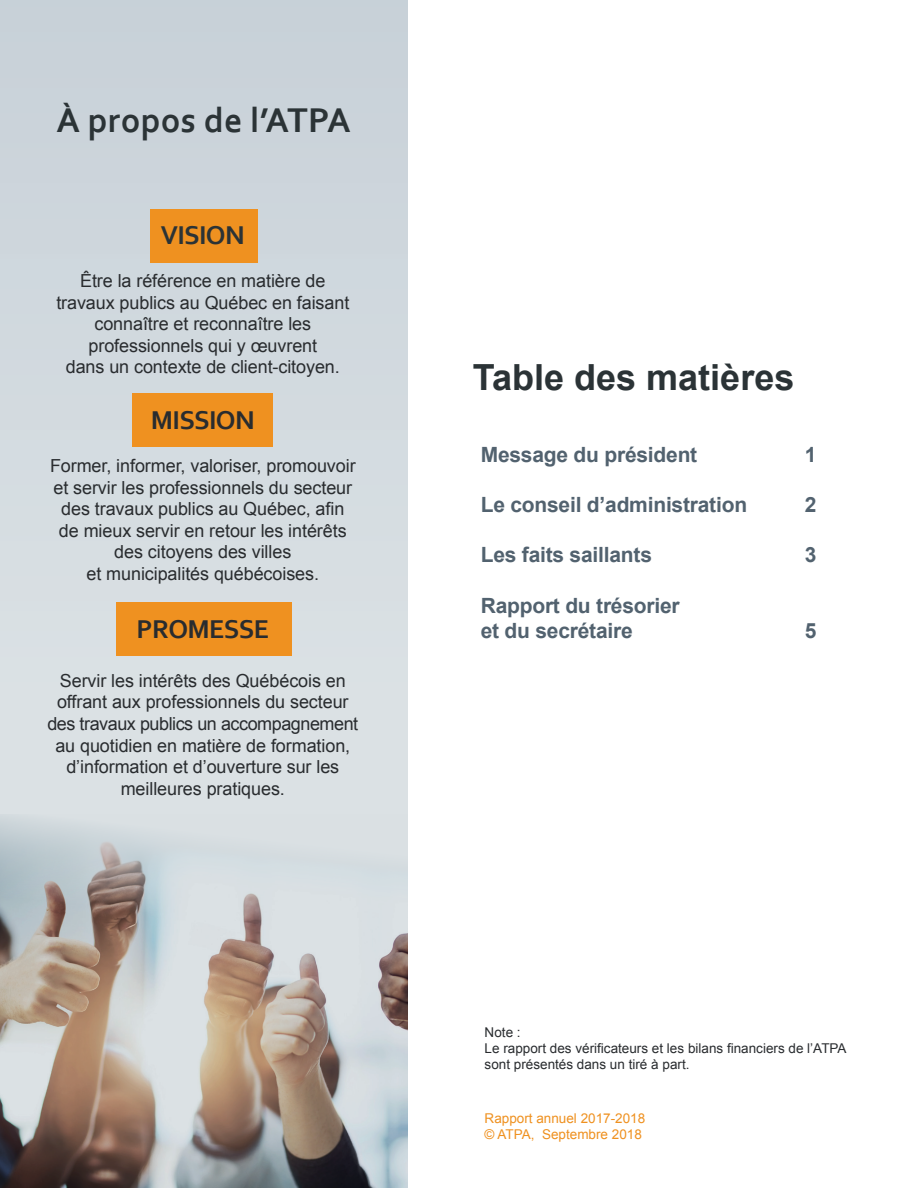
<style>
.page{position:relative;width:918px;height:1188px;background:#fff}
.page>*{position:absolute;margin:0;border:0;box-sizing:border-box;transform-origin:0 0}
.t1{font:700 36px "Arial";color:#2b3336}
.t2{font:700 36px "Corbel";letter-spacing:.005em;color:#2b3336}
.t3{font:700 27px "Corbel";letter-spacing:-.025em;color:#292c2f}
.t4{font:700 27px "Corbel";letter-spacing:-.025em;color:#2b3336}
.t5{font:700 21px/25.2px "Arial";letter-spacing:-.01em;color:#52626f}
.t6{font:18px/21.6px "Arial";letter-spacing:-.005em;color:#292c2f;text-align:center}
.t7{font:13.5px/16.2px "Arial";color:#292c2f}
.t8{font:13.5px/16.2px "Arial";color:#ef9120}
</style>
<div class="page">
<div style="left:0;top:0;width:407px;height:1188px;background:#d3dadf"></div>
<img style="left:0;top:826px;width:407px;height:362px">
<div style="left:117px;top:602px;width:175px;height:54px;background:#ef9120"></div>
<div style="left:133px;top:393px;width:140px;height:54px;background:#ef9120"></div>
<div style="left:150px;top:209px;width:108px;height:54px;background:#ef9120"></div>
<h1 class="t2" style="left:56px;top:98px;width:296px">À propos de l’ATPA</h1>
<h2 class="t4" style="left:161px;top:218px;width:85px">VISION</h2>
<p class="t6" style="left:56px;top:270px;width:295px">Être la référence en matière de travaux publics au Québec en faisant connaître et reconnaître les professionnels qui y œuvrent<br>dans un contexte de client-citoyen.</p>
<h2 class="t3" style="left:151px;top:403px;width:105px">MISSION</h2>
<p class="t6" style="left:50px;top:455px;width:307px">Former, informer, valoriser, promouvoir et servir les professionnels du secteur des travaux publics au Québec, afin de mieux servir en retour les intérêts des citoyens des villes<br>et municipalités québécoises.</p>
<h2 class="t3" style="left:137px;top:613px;width:134px">PROMESSE</h2>
<p class="t6" style="left:47px;top:670px;width:312px">Servir les intérêts des Québécois en offrant aux professionnels du secteur des travaux publics un accompagnement au quotidien en matière de formation, d’information et d’ouverture sur les meilleures pratiques.</p>
<h1 class="t1" style="left:473px;top:354px;width:323px">Table des matières</h1>
<p class="t5" style="left:481px;top:442px;width:218px">Message du président</p>
<p class="t5" style="left:805px;top:442px;width:13px">1</p>
<p class="t5" style="left:481px;top:493px;width:268px">Le conseil d’administration</p>
<p class="t5" style="left:805px;top:493px;width:13px">2</p>
<p class="t5" style="left:481px;top:543px;width:173px">Les faits saillants</p>
<p class="t5" style="left:805px;top:543px;width:13px">3</p>
<p class="t5" style="left:481px;top:594px;width:201px">Rapport du trésorier et du secrétaire</p>
<p class="t5" style="left:805px;top:619px;width:13px">5</p>
<p class="t7" style="left:485px;top:1024px;width:363px">Note :<br>Le rapport des vérificateurs et les bilans financiers de l’ATPA sont présentés dans un tiré à part.</p>
<p class="t8" style="left:485px;top:1111px;width:162px">Rapport annuel 2017-2018 © ATPA, Septembre 2018</p>
</div>
